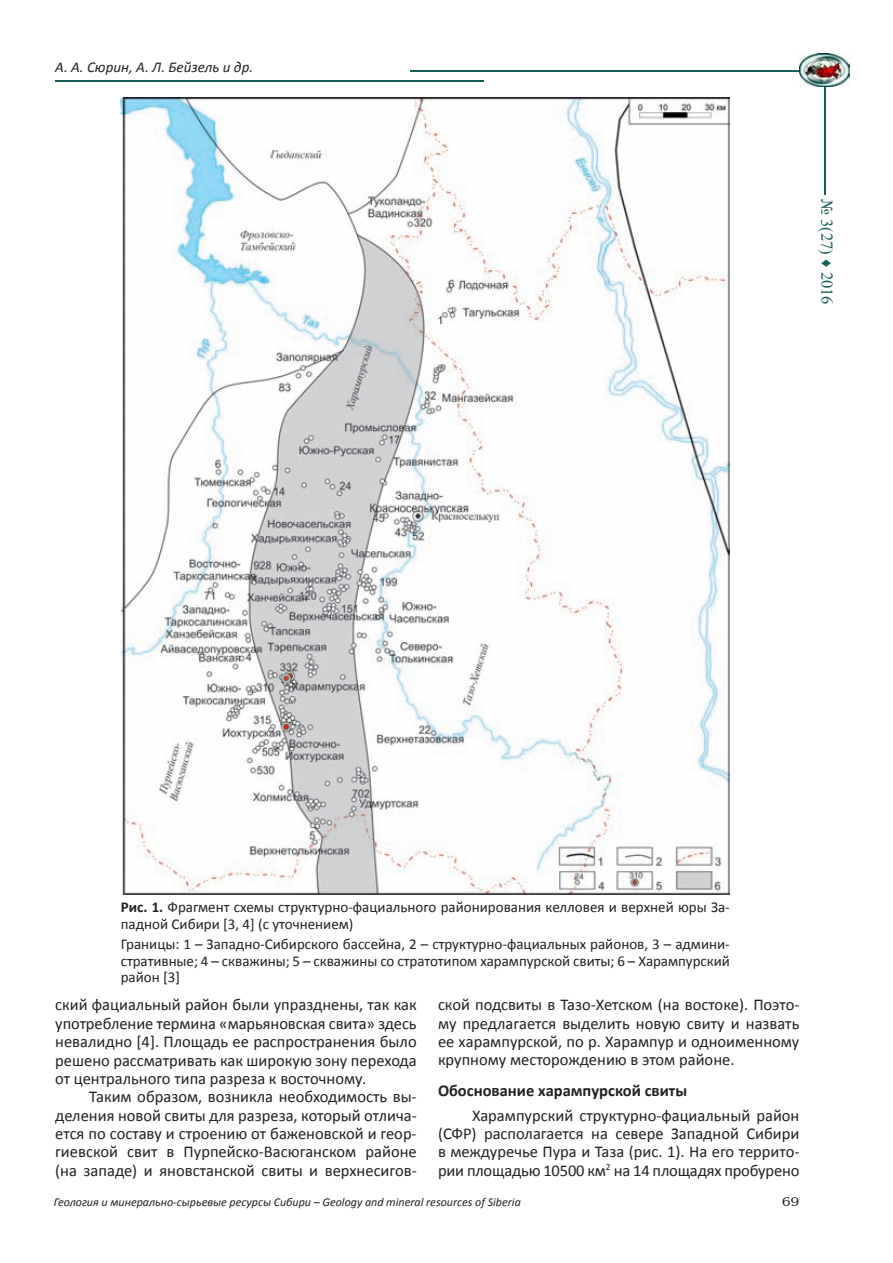
<style>
.page{position:relative;width:893px;height:1263px;background:#fff}
.page>*{position:absolute;margin:0;border:0;box-sizing:border-box;transform-origin:0 0}
.t1{font:16.5px/18.3px "Calibri";color:#231f20;text-align:justify}
.t2{font:700 16.5px "Calibri";color:#231f20}
.t3{font:16.5px "Times New Roman";color:#195f59}
.t4{font:15px/16.5px "Calibri";color:#231f20}
.t5{font:italic 15px "Calibri";color:#231f20}
.t6{font:13.5px "AG Benguiat";color:#231f20}
.t7{font:italic 12px "Calibri";color:#231f20}
.s1{font-weight:700}
</style>
<div class="page">
<hr style="left:824px;top:79px;width:2px;height:116px;background:#195f59">
<hr style="left:411px;top:71px;width:413px;height:1px;background:#195f59">
<hr style="left:55px;top:80px;width:428px;height:2px;background:#195f59">
<img style="left:799px;top:54px;width:51px;height:32px">
<img style="left:121px;top:98px;width:608px;height:796px">
<p class="t5" style="left:55px;top:58px;width:199px">А. А. Сюрин, А. Л. Бейзель и др.</p>
<p class="t3" style="left:838px;top:199px;width:107px;rotate:90deg">№ 3(27) ♦ 2016</p>
<p class="t4" style="left:121px;top:898px;width:611px"><span class="s1">Рис. 1.</span> Фрагмент схемы структурно-фациального районирования келловея и верхней юры За&shy;падной Сибири [3, 4] (с уточнением)</p>
<p class="t4" style="left:121px;top:935px;width:611px;text-align:justify">Границы: 1 – Западно-Сибирского бассейна, 2 – структурно-фациальных районов, 3 – админи&shy;стративные; 4 – скважины; 5 – скважины со стратотипом харампурской свиты; 6 – Харампурский район [3]</p>
<p class="t1" style="left:55px;top:995px;width:363px">ский фациальный район были упразднены, так как употребление термина «марьяновская свита» здесь невалидно [4]. Площадь ее распространения было решено рассматривать как широкую зону перехода от центрального типа разреза к восточному.</p>
<p class="t1" style="left:55px;top:1087px;width:363px;text-indent:34px">Таким образом, возникла необходимость вы&shy;деления новой свиты для разреза, который отлича&shy;ется по составу и строению от баженовской и геор&shy;гиевской свит в Пурпейско-Васюганском районе (на западе) и яновстанской свиты и верхнесигов-</p>
<p class="t1" style="left:438px;top:995px;width:363px">ской подсвиты в Тазо-Хетском (на востоке). Поэто&shy;му предлагается выделить новую свиту и назвать ее харампурской, по р. Харампур и одноименному крупному месторождению в этом районе.</p>
<p class="t2" style="left:438px;top:1080px;width:251px">обоснование харампурской свиты</p>
<p class="t1" style="left:438px;top:1105px;width:363px;text-indent:34px">Харампурский структурно-фациальный район (СФР) располагается на севере Западной Сибири в междуречье Пура и Таза (рис. 1). На его террито&shy;рии площадью 10500 км<sup>2</sup> на 14 площадях пробурено</p>
<p class="t7" style="left:54px;top:1195px;width:468px">Геология и минерально-сырьевые ресурсы Сибири – Geology and mineral resources of Siberia</p>
<p class="t6" style="left:782px;top:1195px;width:19px">69</p>
</div>
